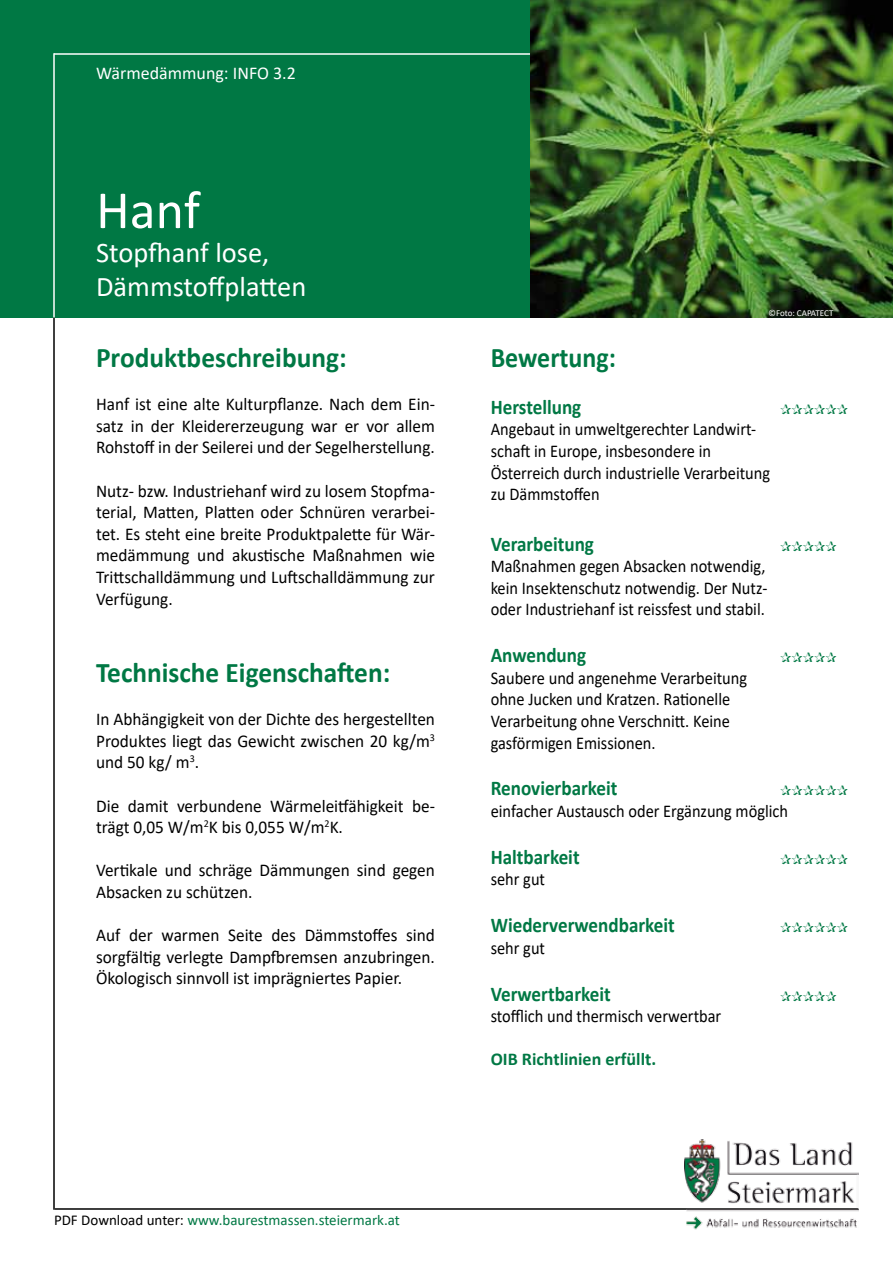
<style>
.page{position:relative;width:893px;height:1263px;background:#fff}
.page>*{position:absolute;margin:0;border:0;box-sizing:border-box;transform-origin:0 0}
.t1{font:54px "Calibri";color:#fff}
.t2{font:700 28.5px "Calibri";color:#007844;scale:.96 1}
.t3{font:28.5px/34.2px "Calibri";color:#fff}
.t4{font:700 28.5px "Calibri";color:#007844;scale:.91 1}
.t5{font:700 21px "Calibri";color:#007844;scale:.91 1}
.t6{font:18px/21.6px "Calibri";color:#000;text-align:justify;scale:.96 1}
.t7{font:18px/21.6px "Calibri";color:#000;scale:.91 1}
.t8{font:700 18px "Calibri";color:#007844}
.t9{font:18px "Calibri";color:#fff}
.t10{font:15px "Calibri";color:#007844}
.t11{font:13.5px "Zapf Dingbats";color:#007844;scale:.91 1}
.t12{font:9px "Calibri";letter-spacing:-.005em;color:#fff}
.s1{color:#000}
</style>
<div class="page">
<div style="left:0;top:0;width:530px;height:317px;background:#007844"></div>
<hr style="left:54px;top:53px;width:577px;height:2px;background:#fff">
<hr style="left:53px;top:317px;width:2px;height:893px;background:#000">
<hr style="left:53px;top:53px;width:2px;height:264px;background:#fff">
<hr style="left:55px;top:1208px;width:803px;height:2px;background:#000">
<img style="left:684px;top:1139px;width:174px;height:91px">
<img style="left:530px;top:0;width:363px;height:317px">
<p class="t9" style="left:96px;top:60px;width:201px">Wärmedämmung: INFO 3.2</p>
<h1 class="t1" style="left:96px;top:173px;width:106px">Hanf</h1>
<h2 class="t3" style="left:96px;top:235px;width:212px">Stopfhanf lose,<br>Dämmstoffplatten</h2>
<h2 class="t2" style="left:96px;top:337px;width:262px">Produktbeschreibung:</h2>
<p class="t6" style="left:96px;top:393px;width:355px">Hanf ist eine alte Kulturpflanze. Nach dem Ein&shy;satz in der Kleidererzeugung war er vor allem Rohstoff in der Seilerei und der Segelherstellung.</p>
<p class="t6" style="left:96px;top:479px;width:355px">Nutz- bzw. Industriehanf wird zu losem Stopfma&shy;terial, Matten, Platten oder Schnüren verarbei&shy;tet. Es steht eine breite Produktpalette für Wär&shy;medämmung und akustische Maßnahmen wie Trittschalldämmung und Luftschalldämmung zur Verfügung.</p>
<h2 class="t2" style="left:96px;top:652px;width:308px">Technische Eigenschaften:</h2>
<p class="t6" style="left:96px;top:708px;width:355px">In Abhängigkeit von der Dichte des hergestellten Produktes liegt das Gewicht zwischen 20 kg/m<sup>3 </sup>und 50 kg/ m<sup>3</sup>.</p>
<p class="t6" style="left:96px;top:794px;width:354px">Die damit verbundene Wärmeleitfähigkeit be&shy;trägt 0,05 W/m<sup>2</sup>K bis 0,055 W/m<sup>2</sup>K.</p>
<p class="t6" style="left:96px;top:859px;width:354px">Vertikale und schräge Dämmungen sind gegen<br>Absacken zu schützen.</p>
<p class="t6" style="left:96px;top:924px;width:355px">Auf der warmen Seite des Dämmstoffes sind sorgfältig verlegte Dampfbremsen anzubringen.<br>Ökologisch sinnvoll ist imprägniertes Papier.</p>
<p class="t12" style="left:769px;top:307px;width:66px">©Foto: CAPATECT</p>
<h2 class="t4" style="left:491px;top:337px;width:139px">Bewertung:</h2>
<p class="t5" style="left:491px;top:392px;width:101px">Herstellung</p>
<p class="t11" style="left:780px;top:403px;width:76px">✰✰✰✰✰✰</p>
<p class="t7" style="left:491px;top:418px;width:309px">Angebaut in umweltgerechter Landwirt&shy;schaft in Europe, insbesondere in Österreich durch industrielle Verarbeitung zu Dämmstoffen</p>
<p class="t5" style="left:491px;top:529px;width:115px">Verarbeitung</p>
<p class="t11" style="left:780px;top:539px;width:64px">✰✰✰✰✰</p>
<p class="t7" style="left:491px;top:555px;width:306px;text-align:justify">Maßnahmen gegen Absacken notwendig, kein Insektenschutz notwendig. Der Nutz&shy;oder Industriehanf ist reissfest und stabil.</p>
<p class="t5" style="left:491px;top:640px;width:106px">Anwendung</p>
<p class="t11" style="left:780px;top:651px;width:64px">✰✰✰✰✰</p>
<p class="t7" style="left:491px;top:666px;width:283px">Saubere und angenehme Verarbeitung ohne Jucken und Kratzen. Rationelle Verarbeitung ohne Verschnitt. Keine gasförmigen Emissionen.</p>
<p class="t5" style="left:491px;top:773px;width:141px">Renovierbarkeit</p>
<p class="t11" style="left:780px;top:784px;width:76px">✰✰✰✰✰✰</p>
<p class="t7" style="left:491px;top:800px;width:328px">einfacher Austausch oder Ergänzung möglich</p>
<p class="t5" style="left:491px;top:842px;width:99px">Haltbarkeit</p>
<p class="t11" style="left:780px;top:853px;width:76px">✰✰✰✰✰✰</p>
<p class="t7" style="left:491px;top:868px;width:61px">sehr gut</p>
<p class="t5" style="left:491px;top:910px;width:204px">Wiederverwendbarkeit</p>
<p class="t11" style="left:780px;top:921px;width:76px">✰✰✰✰✰✰</p>
<p class="t7" style="left:491px;top:936px;width:61px">sehr gut</p>
<p class="t5" style="left:491px;top:979px;width:133px">Verwertbarkeit</p>
<p class="t11" style="left:780px;top:989px;width:64px">✰✰✰✰✰</p>
<p class="t7" style="left:491px;top:1005px;width:255px">stofflich und thermisch verwertbar</p>
<p class="t8" style="left:491px;top:1047px;width:167px">OIB Richtlinien erfüllt.</p>
<p class="t10" style="left:54px;top:1209px;width:347px"><span class="s1">PDF Download unter:</span> www.baurestmassen.steiermark.at</p>
</div>
